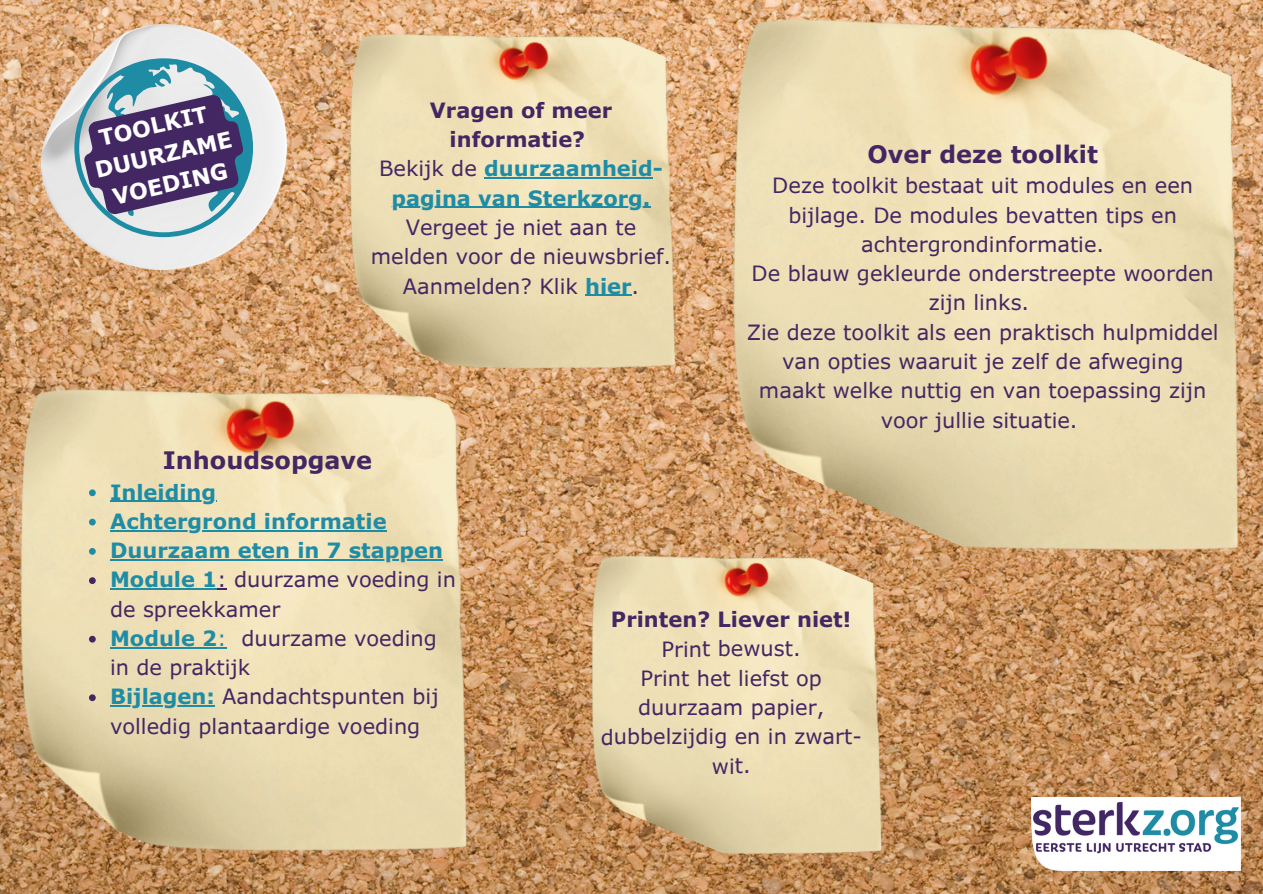
<style>
.page{position:relative;width:1263px;height:894px;background:#fff}
.page>*{position:absolute;margin:0;border:0;box-sizing:border-box;transform-origin:0 0}
.t1{font:700 24px "Verdana Pro";color:#432763}
.t2{font:700 22.05px/30px "Verdana Pro";color:#fff;text-align:center}
.t3{font:21px/29.2px "Verdana Pro";color:#432763;text-align:center}
.t4{font:700 21px "Verdana Pro";color:#1f8ca5}
.t5{font:700 21px/29.2px "Verdana Pro";color:#432763;text-align:center}
.s1{font-weight:400;color:#432763}
.s2{font-weight:700;color:#1f8ca5}
.s3{color:#1f8ca5}
</style>
<div class="page">
<img style="left:0;top:0;width:1263px;height:893px">
<img style="left:1031px;top:797px;width:209px;height:73px">
<img style="left:41px;top:24px;width:217px;height:229px">
<img style="left:0;top:253px;width:595px;height:640px">
<img style="left:595px;top:0;width:668px;height:649px">
<img style="left:515px;top:482px;width:461px;height:411px">
<img style="left:258px;top:0;width:526px;height:446px">
<svg style="left:89px;top:489px;width:7px;height:7px"></svg>
<hr style="left:110px;top:500px;width:106px;height:1px;background:#1f8ca5">
<svg style="left:89px;top:518px;width:7px;height:7px"></svg>
<hr style="left:110px;top:530px;width:277px;height:1px;background:#1f8ca5">
<svg style="left:89px;top:548px;width:7px;height:6px"></svg>
<hr style="left:110px;top:559px;width:333px;height:1px;background:#1f8ca5">
<svg style="left:89px;top:577px;width:7px;height:7px"></svg>
<hr style="left:110px;top:588px;width:107px;height:1px;background:#1f8ca5">
<svg style="left:89px;top:635px;width:7px;height:7px"></svg>
<hr style="left:110px;top:647px;width:107px;height:1px;background:#1f8ca5">
<svg style="left:89px;top:694px;width:7px;height:7px"></svg>
<hr style="left:110px;top:705px;width:96px;height:1px;background:#1f8ca5">
<svg style="left:74px;top:58px;width:179px;height:179px;background:#8086a3"></svg>
<hr style="left:484px;top:177px;width:169px;height:2px;background:#1f8ca5">
<hr style="left:391px;top:207px;width:259px;height:1px;background:#1f8ca5">
<hr style="left:585px;top:294px;width:47px;height:2px;background:#1f8ca5">
<p class="t2" style="left:85px;top:125px;width:141px;rotate:-13deg">TOOLKIT<br>DUURZAME<br>VOEDING</p>
<p class="t5" style="left:430px;top:95px;width:184px">Vragen of meer informatie?</p>
<p class="t4" style="left:379px;top:155px;width:285px"><span class="s1">Bekijk de</span> duurzaamheid-</p>
<p class="t3" style="left:371px;top:183px;width:302px"><span class="s2">pagina van Sterkzorg.<br></span>Vergeet je niet aan te melden voor de nieuwsbrief.<br>Aanmelden? Klik <span class="s2">hier</span>.</p>
<p class="t1" style="left:867px;top:139px;width:232px">Over deze toolkit</p>
<p class="t3" style="left:772px;top:170px;width:422px">Deze toolkit bestaat uit modules en een bijlage. De modules bevatten tips en achtergrondinformatie.</p>
<p class="t3" style="left:752px;top:258px;width:464px">De blauw gekleurde onderstreepte woorden</p>
<p class="t3" style="left:929px;top:287px;width:102px">zijn links.</p>
<p class="t3" style="left:747px;top:316px;width:473px">Zie deze toolkit als een praktisch hulpmiddel van opties waaruit je zelf de afweging maakt welke nuttig en van toepassing zijn voor jullie situatie.</p>
<p class="t1" style="left:163px;top:445px;width:211px">Inhoudsopgave</p>
<p class="t4" style="left:110px;top:478px;width:108px">Inleiding</p>
<p class="t4" style="left:110px;top:507px;width:278px">Achtergrond informatie</p>
<p class="t4" style="left:110px;top:537px;width:334px">Duurzaam eten in 7 stappen</p>
<p class="t3" style="left:110px;top:564px;width:347px;text-align:left"><span class="s2">Module 1</span>: duurzame voeding in de spreekkamer</p>
<p class="t3" style="left:110px;top:622px;width:328px;text-align:left"><span class="s2">Module 2</span><span class="s3">:</span> duurzame voeding in de praktijk</p>
<p class="t3" style="left:110px;top:681px;width:330px;text-align:left"><span class="s2">Bijlagen:</span> Aandachtspunten bij volledig plantaardige voeding</p>
<h1 class="t5" style="left:611px;top:604px;width:242px">Printen? Liever niet!</h1>
<p class="t3" style="left:661px;top:633px;width:141px">Print bewust.</p>
<h2 class="t3" style="left:601px;top:662px;width:263px">Print het liefst op duurzaam papier, dubbelzijdig en in zwart&shy;wit.</h2>
</div>
